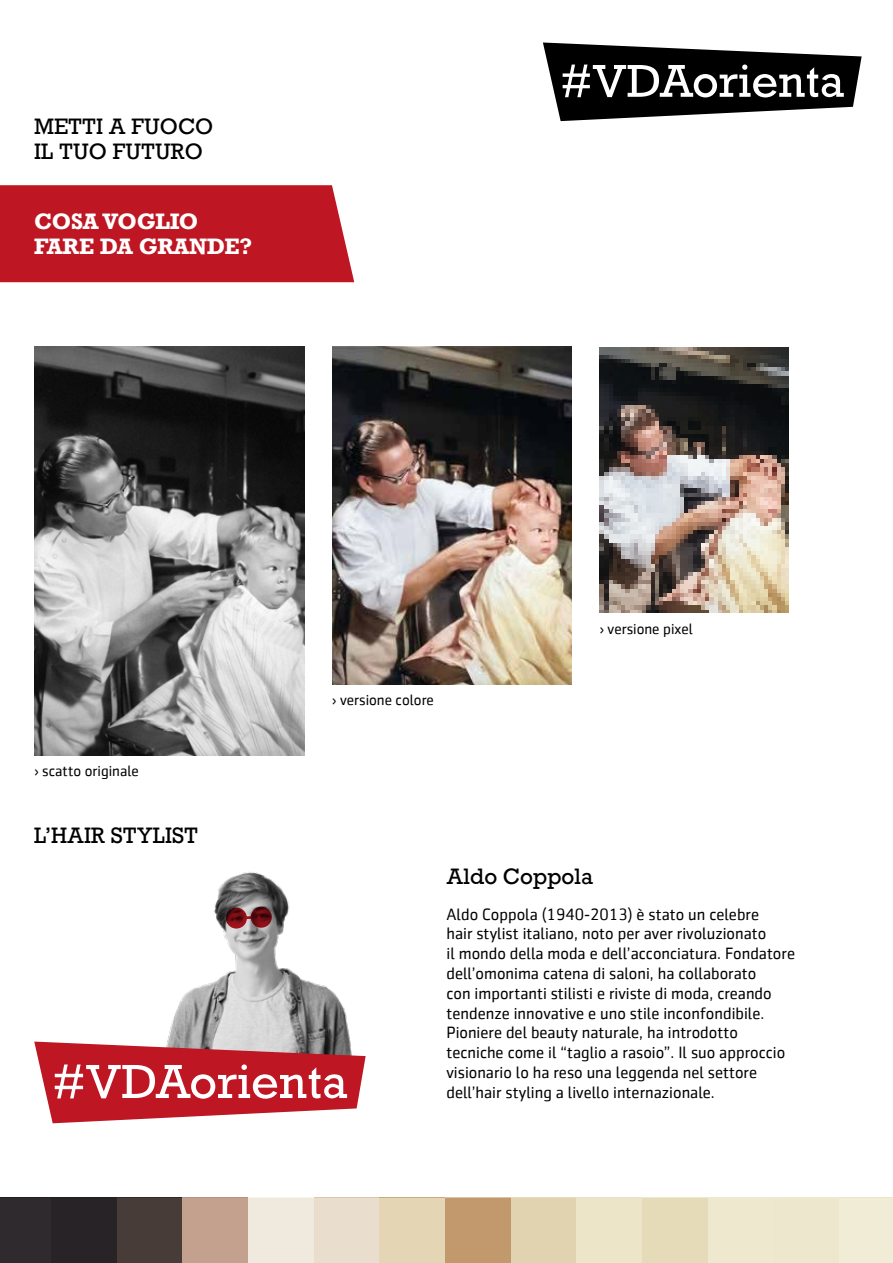
<style>
.page{position:relative;width:893px;height:1263px;background:#fff}
.page>*{position:absolute;margin:0;border:0;box-sizing:border-box;transform-origin:0 0}
.t1{font:21px/25.2px "Rockwell";color:#000}
.t2{font:700 21px/25.2px "Rockwell";letter-spacing:-.02em;color:#fff}
.t3{font:16.5px/19.8px "Sentico Sans DT";color:#000}
.t4{font:15px "Sentico Sans DT";color:#000}
</style>
<div class="page">
<div style="left:0;top:185px;width:354px;height:97px;background:#be1622"></div>
<svg style="left:543px;top:43px;width:319px;height:78px"></svg>
<img style="left:34px;top:347px;width:270px;height:408px">
<img style="left:332px;top:347px;width:240px;height:338px">
<img style="left:600px;top:347px;width:189px;height:265px">
<img style="left:167px;top:872px;width:184px;height:169px">
<svg style="left:226px;top:907px;width:21px;height:22px"></svg>
<svg style="left:251px;top:906px;width:21px;height:22px"></svg>
<svg style="left:244px;top:916px;width:9px;height:3px"></svg>
<svg style="left:34px;top:1041px;width:332px;height:82px"></svg>
<div style="left:839px;top:1198px;width:54px;height:65px;background:#f0ecd6"></div>
<div style="left:773px;top:1198px;width:66px;height:65px;background:#ede7ce"></div>
<div style="left:708px;top:1198px;width:65px;height:65px;background:#ede8ce"></div>
<div style="left:642px;top:1198px;width:66px;height:65px;background:#e6dbb9"></div>
<div style="left:576px;top:1198px;width:66px;height:65px;background:#ece5c7"></div>
<div style="left:511px;top:1198px;width:65px;height:65px;background:#e1d2b0"></div>
<div style="left:445px;top:1198px;width:66px;height:65px;background:#c2986d"></div>
<div style="left:379px;top:1198px;width:66px;height:65px;background:#e4d5b5"></div>
<div style="left:314px;top:1198px;width:65px;height:65px;background:#e9decd"></div>
<div style="left:248px;top:1198px;width:66px;height:65px;background:#efe9de"></div>
<div style="left:182px;top:1198px;width:66px;height:65px;background:#c4a08e"></div>
<div style="left:117px;top:1198px;width:65px;height:65px;background:#483c38"></div>
<div style="left:51px;top:1198px;width:66px;height:65px;background:#272326"></div>
<div style="left:0;top:1198px;width:51px;height:65px;background:#2e2a2d"></div>
<p class="t1" style="left:34px;top:114px;width:181px">METTI A FUOCO<br>IL TUO FUTURO</p>
<p class="t2" style="left:34px;top:208px;width:220px">COSA VOGLIO<br>FARE DA GRANDE?</p>
<p class="t4" style="left:34px;top:763px;width:106px">› scatto originale</p>
<p class="t1" style="left:34px;top:823px;width:165px">L’HAIR STYLIST</p>
<p class="t4" style="left:332px;top:692px;width:103px">› versione colore</p>
<p class="t4" style="left:600px;top:621px;width:95px">› versione pixel</p>
<p class="t1" style="left:446px;top:864px;width:148px">Aldo Coppola</p>
<p class="t3" style="left:446px;top:904px;width:350px">Aldo Coppola (1940-2013) è stato un celebre<br>hair stylist italiano, noto per aver rivoluzionato<br>il mondo della moda e dell’acconciatura. Fondatore dell’omonima catena di saloni, ha collaborato<br>con importanti stilisti e riviste di moda, creando tendenze innovative e uno stile inconfondibile.<br>Pioniere del beauty naturale, ha introdotto tecniche come il “taglio a rasoio”. Il suo approccio visionario lo ha reso una leggenda nel settore dell’hair styling a livello internazionale.</p>
</div>
